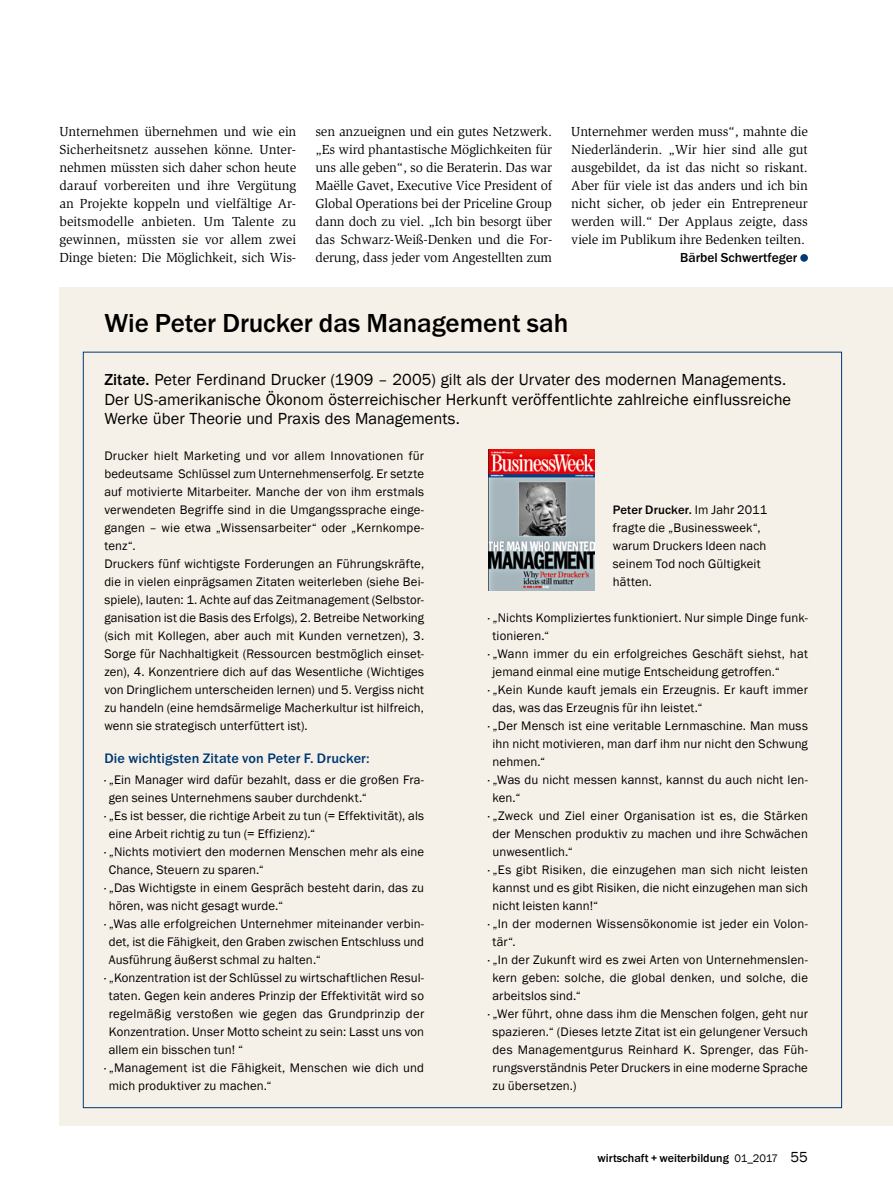
<style>
.page{position:relative;width:893px;height:1191px;background:#fff}
.page>*{position:absolute;margin:0;border:0;box-sizing:border-box;transform-origin:0 0}
.t1{font:500 27px "Franklin Goth EF";color:#000}
.t2{font:16.5px/19.5px "Franklin Gothic";color:#000}
.t3{font:500 14.25px "Franklin Goth EF";letter-spacing:.01em;color:#003973}
.t4{font:13.5px/18px "Slimbach Std";letter-spacing:-.01em;color:#000;text-align:justify}
.t5{font:500 13.5px "Franklin Goth EF";color:#000}
.t6{font:12.75px/18px "Franklin Gothic";letter-spacing:.01em;color:#000}
.t7{font:500 12.75px "Franklin Goth EF";letter-spacing:.01em;color:#000}
.t8{font:500 12px "Franklin Goth EF";color:#000}
.s1{font-family:"Franklin Goth EF";font-weight:500}
.s2{font-family:"Franklin Gothic";font-weight:400}
.s3{font-family:"Franklin Gothic";font-weight:400;font-size:11.25px}
.s4{font-family:"Franklin Gothic";font-weight:400;font-size:15px}
</style>
<div class="page">
<div style="left:800px;top:254px;width:8px;height:8px;background:#003973;border-radius:50%"></div>
<div style="left:60px;top:287px;width:833px;height:839px;background:#f6f1e8"></div>
<img style="left:488px;top:449px;width:106px;height:142px">
<p class="t4" style="left:60px;top:122px;width:238px">Unternehmen übernehmen und wie ein Sicherheitsnetz aussehen könne. Unter&shy;nehmen müssten sich daher schon heute darauf vorbereiten und ihre Vergütung an Projekte koppeln und vielfältige Ar&shy;beitsmodelle anbieten. Um Talente zu gewinnen, müssten sie vor allem zwei Dinge bieten: Die Möglichkeit, sich Wis-</p>
<p class="t4" style="left:315px;top:122px;width:238px">sen anzueignen und ein gutes Netzwerk. „Es wird phantastische Möglichkeiten für uns alle geben“, so die Beraterin. Das war Maëlle Gavet, Executive Vice President of Global Operations bei der Priceline Group dann doch zu viel. „Ich bin besorgt über das Schwarz-Weiß-Denken und die For&shy;derung, dass jeder vom Angestellten zum</p>
<p class="t4" style="left:571px;top:122px;width:238px">Unternehmer werden muss“, mahnte die Niederländerin. „Wir hier sind alle gut ausgebildet, da ist das nicht so riskant.<br>Aber für viele ist das anders und ich bin nicht sicher, ob jeder ein Entrepreneur werden will.“ Der Applaus zeigte, dass viele im Publikum ihre Bedenken teilten.</p>
<p class="t5" style="left:680px;top:250px;width:119px">Bärbel Schwertfeger</p>
<h1 class="t1" style="left:104px;top:308px;width:465px">Wie Peter Drucker das Management sah</h1>
<p class="t2" style="left:104px;top:370px;width:688px"><span class="s1">Zitate.</span> Peter Ferdinand Drucker (1909 – 2005) gilt als der Urvater des modernen Managements.<br>Der US-amerikanische Ökonom österreichischer Herkunft veröffentlichte zahlreiche einflussreiche<br>Werke über Theorie und Praxis des Managements.</p>
<p class="t6" style="left:104px;top:447px;width:321px">Drucker hielt Marketing und vor allem Innovationen für bedeutsame Schlüssel zum Unternehmenserfolg. Er setzte auf motivierte Mitarbeiter. Manche der von ihm erstmals verwendeten Begriffe sind in die Umgangssprache einge&shy;gangen – wie etwa „Wissensarbeiter“ oder „Kernkompe&shy;tenz“.<br>Druckers fünf wichtigste Forderungen an Führungskräfte, die in vielen einprägsamen Zitaten weiterleben (siehe Bei&shy;spiele), lauten: 1. Achte auf das Zeitmanagement (Selbstor&shy;ganisation ist die Basis des Erfolgs), 2. Betreibe Networking (sich mit Kollegen, aber auch mit Kunden vernetzen), 3.<br>Sorge für Nachhaltigkeit (Ressourcen bestmöglich einset&shy;zen), 4. Konzentriere dich auf das Wesentliche (Wichtiges von Dringlichem unterscheiden lernen) und 5. Vergiss nicht zu handeln (eine hemdsärmelige Macherkultur ist hilfreich, wenn sie strategisch unterfüttert ist).</p>
<p class="t3" style="left:104px;top:750px;width:267px">Die wichtigsten Zitate von Peter F. Drucker:</p>
<p class="t6" style="left:104px;top:771px;width:321px">· „Ein Manager wird dafür bezahlt, dass er die großen Fra-</p>
<p class="t6" style="left:109px;top:789px;width:260px">gen seines Unternehmens sauber durchdenkt.“</p>
<p class="t6" style="left:104px;top:807px;width:321px">· „Es ist besser, die richtige Arbeit zu tun (= Effektivität), als</p>
<p class="t6" style="left:109px;top:825px;width:208px">eine Arbeit richtig zu tun (= Effizienz).“</p>
<p class="t6" style="left:104px;top:843px;width:321px">· „Nichts motiviert den modernen Menschen mehr als eine</p>
<p class="t6" style="left:109px;top:861px;width:157px">Chance, Steuern zu sparen.“</p>
<p class="t6" style="left:104px;top:879px;width:321px">· „Das Wichtigste in einem Gespräch besteht darin, das zu</p>
<p class="t6" style="left:109px;top:897px;width:176px">hören, was nicht gesagt wurde.“</p>
<p class="t6" style="left:104px;top:915px;width:321px">· „Was alle erfolgreichen Unternehmer miteinander verbin-</p>
<p class="t6" style="left:109px;top:933px;width:317px">det, ist die Fähigkeit, den Graben zwischen Entschluss und</p>
<p class="t6" style="left:109px;top:951px;width:214px">Ausführung äußerst schmal zu halten.“</p>
<p class="t6" style="left:104px;top:969px;width:321px">· „Konzentration ist der Schlüssel zu wirtschaftlichen Resul-</p>
<p class="t6" style="left:109px;top:987px;width:317px">taten. Gegen kein anderes Prinzip der Effektivität wird so</p>
<p class="t6" style="left:109px;top:1005px;width:317px">regelmäßig verstoßen wie gegen das Grundprinzip der</p>
<p class="t6" style="left:109px;top:1023px;width:317px">Konzentration. Unser Motto scheint zu sein: Lasst uns von</p>
<p class="t6" style="left:109px;top:1041px;width:136px">allem ein bisschen tun! “</p>
<p class="t6" style="left:104px;top:1059px;width:321px">· „Management ist die Fähigkeit, Menschen wie dich und</p>
<p class="t6" style="left:109px;top:1077px;width:164px">mich produktiver zu machen.“</p>
<p class="t7" style="left:613px;top:502px;width:156px">Peter Drucker. <span class="s2">Im Jahr 2011</span></p>
<p class="t6" style="left:613px;top:519px;width:155px">fragte die „Businessweek“, warum Druckers Ideen nach seinem Tod noch Gültigkeit hätten.</p>
<p class="t6" style="left:488px;top:609px;width:321px">· „Nichts Kompliziertes funktioniert. Nur simple Dinge funk-</p>
<p class="t6" style="left:492px;top:627px;width:58px">tionieren.“</p>
<p class="t6" style="left:488px;top:645px;width:321px">· „Wann immer du ein erfolgreiches Geschäft siehst, hat</p>
<p class="t6" style="left:492px;top:663px;width:289px">jemand einmal eine mutige Entscheidung getroffen.“</p>
<p class="t6" style="left:488px;top:681px;width:321px">· „Kein Kunde kauft jemals ein Erzeugnis. Er kauft immer</p>
<p class="t6" style="left:492px;top:699px;width:212px">das, was das Erzeugnis für ihn leistet.“</p>
<p class="t6" style="left:488px;top:717px;width:321px">· „Der Mensch ist eine veritable Lernmaschine. Man muss</p>
<p class="t6" style="left:492px;top:735px;width:317px">ihn nicht motivieren, man darf ihm nur nicht den Schwung</p>
<p class="t6" style="left:492px;top:753px;width:54px">nehmen.“</p>
<p class="t6" style="left:488px;top:771px;width:321px">· „Was du nicht messen kannst, kannst du auch nicht len-</p>
<p class="t6" style="left:492px;top:789px;width:29px">ken.“</p>
<p class="t6" style="left:488px;top:807px;width:321px">· „Zweck und Ziel einer Organisation ist es, die Stärken</p>
<p class="t6" style="left:492px;top:825px;width:317px">der Menschen produktiv zu machen und ihre Schwächen</p>
<p class="t6" style="left:492px;top:843px;width:82px">unwesentlich.“</p>
<p class="t6" style="left:488px;top:861px;width:321px">· „Es gibt Risiken, die einzugehen man sich nicht leisten</p>
<p class="t6" style="left:492px;top:879px;width:317px">kannst und es gibt Risiken, die nicht einzugehen man sich</p>
<p class="t6" style="left:492px;top:897px;width:107px">nicht leisten kann!“</p>
<p class="t6" style="left:488px;top:915px;width:321px">· „In der modernen Wissensökonomie ist jeder ein Volon-</p>
<p class="t6" style="left:492px;top:933px;width:25px">tär“.</p>
<p class="t6" style="left:488px;top:951px;width:321px">· „In der Zukunft wird es zwei Arten von Unternehmenslen-</p>
<p class="t6" style="left:492px;top:969px;width:317px">kern geben: solche, die global denken, und solche, die</p>
<p class="t6" style="left:492px;top:987px;width:90px">arbeitslos sind.“</p>
<p class="t6" style="left:488px;top:1005px;width:321px">· „Wer führt, ohne dass ihm die Menschen folgen, geht nur</p>
<p class="t6" style="left:492px;top:1023px;width:317px">spazieren.“ (Dieses letzte Zitat ist ein gelungener Versuch</p>
<p class="t6" style="left:492px;top:1041px;width:317px">des Managementgurus Reinhard K. Sprenger, das Füh-</p>
<p class="t6" style="left:492px;top:1059px;width:317px">rungsverständnis Peter Druckers in eine moderne Sprache</p>
<p class="t6" style="left:492px;top:1077px;width:85px">zu übersetzen.)</p>
<p class="t8" style="left:597px;top:1151px;width:212px">wirtschaft + weiterbildung <span class="s3">01_2017</span> <span class="s4">55</span></p>
</div>
